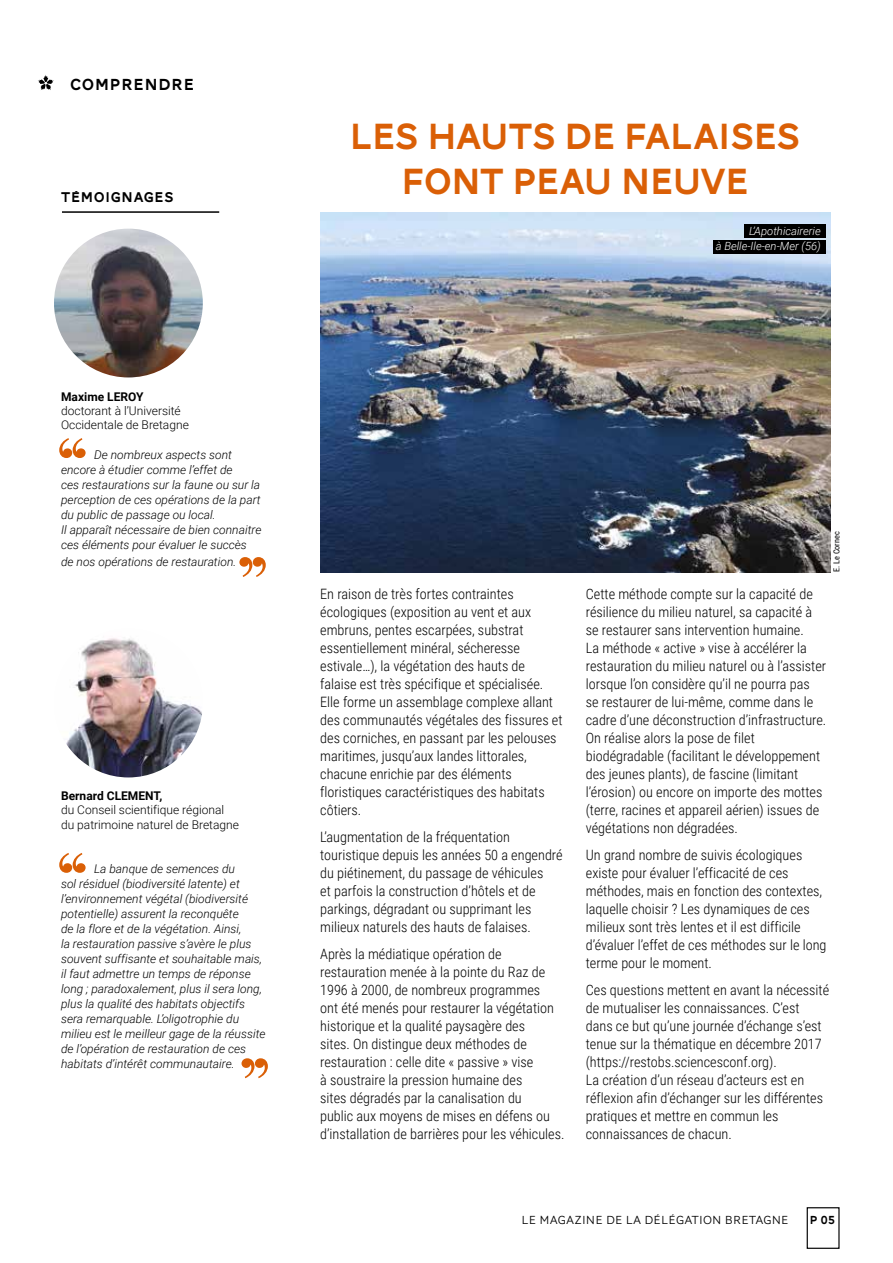
<style>
.page{position:relative;width:893px;height:1263px;background:#fff}
.page>*{position:absolute;margin:0;border:0;box-sizing:border-box;transform-origin:0 0}
.t1{font:37.5px/45px "AW Conqueror Carved One";letter-spacing:-.01em;color:#da5f06;text-align:center}
.t2{font:16.5px "AW Conqueror Carved One";letter-spacing:.05em;color:#000}
.t3{font:14.55px "AW Conqueror Carved One";letter-spacing:.05em;color:#000}
.t4{font:300 14.25px/18px "Roboto Condensed";color:#000}
.t5{font:italic 300 12px/15px "Roboto";color:#000}
.t6{font:300 12px/14.4px "Roboto";color:#000}
.t7{font:300 12px "AW Conqueror Sans";letter-spacing:.01em;color:#000}
.t8{font:700 12px "Roboto";color:#000}
.t9{font:12px "AW Conqueror Carved One";color:#000}
.t10{font:italic 300 11.25px/15px "Roboto";color:#fff;text-align:right}
.t11{font:8.25px "Roboto Condensed";color:#000}
</style>
<div class="page">
<div style="left:807px;top:1207px;width:33px;height:42px;border:1px solid #000"></div>
<img style="left:320px;top:212px;width:510px;height:360px">
<img style="left:54px;top:229px;width:149px;height:148px;border-radius:74px">
<img style="left:54px;top:629px;width:149px;height:148px;border-radius:74px">
<hr style="left:62px;top:211px;width:157px;height:2px;background:#000">
<svg style="left:59px;top:438px;width:27px;height:20px"></svg>
<svg style="left:59px;top:853px;width:27px;height:20px"></svg>
<svg style="left:239px;top:557px;width:27px;height:20px"></svg>
<svg style="left:242px;top:1058px;width:26px;height:20px"></svg>
<div style="left:744px;top:224px;width:81px;height:14px;background:#000"></div>
<div style="left:713px;top:240px;width:112px;height:14px;background:#000"></div>
<svg style="left:38px;top:75px;width:16px;height:15px"></svg>
<p class="t2" style="left:70px;top:77px;width:125px">COMPRENDRE</p>
<p class="t3" style="left:61px;top:190px;width:114px">TÉMOIGNAGES</p>
<h1 class="t1" style="left:350px;top:117px;width:452px">LES HAUTS DE FALAISES<br>FONT PEAU NEUVE</h1>
<p class="t10" style="left:716px;top:223px;width:107px">L’Apothicairerie<br>à Belle-Ile-en-Mer (56)</p>
<p class="t8" style="left:61px;top:388px;width:84px">Maxime LEROY</p>
<p class="t6" style="left:61px;top:403px;width:129px">doctorant à l’Université<br>Occidentale de Bretagne</p>
<p class="t5" style="left:61px;top:447px;width:202px;text-indent:33px">De nombreux aspects sont encore à étudier comme l’effet de<br>ces restaurations sur la faune ou sur la perception de ces opérations de la part du public de passage ou local.<br>Il apparaît nécessaire de bien connaitre ces éléments pour évaluer le succès</p>
<p class="t5" style="left:61px;top:554px;width:177px">de nos opérations de restauration.</p>
<p class="t8" style="left:61px;top:787px;width:103px">Bernard CLEMENT,</p>
<p class="t6" style="left:61px;top:802px;width:179px">du Conseil scientifique régional du patrimoine naturel de Bretagne</p>
<p class="t5" style="left:61px;top:861px;width:206px;text-indent:33px">La banque de semences du<br>sol résiduel (biodiversité latente) et l’environnement végétal (biodiversité potentielle) assurent la reconquête<br>de la flore et de la végétation. Ainsi,<br>la restauration passive s’avère le plus souvent suffisante et souhaitable mais, il faut admettre un temps de réponse long ; paradoxalement, plus il sera long, plus la qualité des habitats objectifs sera remarquable. L’oligotrophie du milieu est le meilleur gage de la réussite de l’opération de restauration de ces habitats d’intérêt communautaire.</p>
<p class="t4" style="left:320px;top:585px;width:244px">En raison de très fortes contraintes écologiques (exposition au vent et aux embruns, pentes escarpées, substrat essentiellement minéral, sécheresse estivale…), la végétation des hauts de falaise est très spécifique et spécialisée.<br>Elle forme un assemblage complexe allant des communautés végétales des fissures et des corniches, en passant par les pelouses maritimes, jusqu’aux landes littorales, chacune enrichie par des éléments floristiques caractéristiques des habitats côtiers.</p>
<p class="t4" style="left:320px;top:828px;width:244px">L’augmentation de la fréquentation touristique depuis les années 50 a engendré du piétinement, du passage de véhicules<br>et parfois la construction d’hôtels et de parkings, dégradant ou supprimant les milieux naturels des hauts de falaises.</p>
<p class="t4" style="left:320px;top:945px;width:246px">Après la médiatique opération de restauration menée à la pointe du Raz de 1996 à 2000, de nombreux programmes<br>ont été menés pour restaurer la végétation historique et la qualité paysagère des<br>sites. On distingue deux méthodes de restauration : celle dite « passive » vise<br>à soustraire la pression humaine des<br>sites dégradés par la canalisation du<br>public aux moyens de mises en défens ou d’installation de barrières pour les véhicules.</p>
<p class="t11" style="left:831px;top:572px;width:42px;rotate:-90deg">E. Le Cornec</p>
<p class="t4" style="left:586px;top:585px;width:242px">Cette méthode compte sur la capacité de résilience du milieu naturel, sa capacité à se restaurer sans intervention humaine.<br>La méthode « active » vise à accélérer la restauration du milieu naturel ou à l’assister lorsque l’on considère qu’il ne pourra pas<br>se restaurer de lui-même, comme dans le cadre d’une déconstruction d’infrastructure.<br>On réalise alors la pose de filet biodégradable (facilitant le développement des jeunes plants), de fascine (limitant l’érosion) ou encore on importe des mottes (terre, racines et appareil aérien) issues de végétations non dégradées.</p>
<p class="t4" style="left:586px;top:845px;width:242px">Un grand nombre de suivis écologiques existe pour évaluer l’efficacité de ces méthodes, mais en fonction des contextes, laquelle choisir ? Les dynamiques de ces milieux sont très lentes et il est difficile d’évaluer l’effet de ces méthodes sur le long terme pour le moment.</p>
<p class="t4" style="left:586px;top:980px;width:245px">Ces questions mettent en avant la nécessité de mutualiser les connaissances. C’est dans ce but qu’une journée d’échange s’est tenue sur la thématique en décembre 2017 (https://restobs.sciencesconf.org).<br>La création d’un réseau d’acteurs est en réflexion afin d’échanger sur les différentes pratiques et mettre en commun les connaissances de chacun.</p>
<p class="t7" style="left:521px;top:1210px;width:269px">LE MAGAZINE DE LA DÉLÉGATION BRETAGNE</p>
<p class="t9" style="left:810px;top:1214px;width:26px">P 05</p>
</div>
